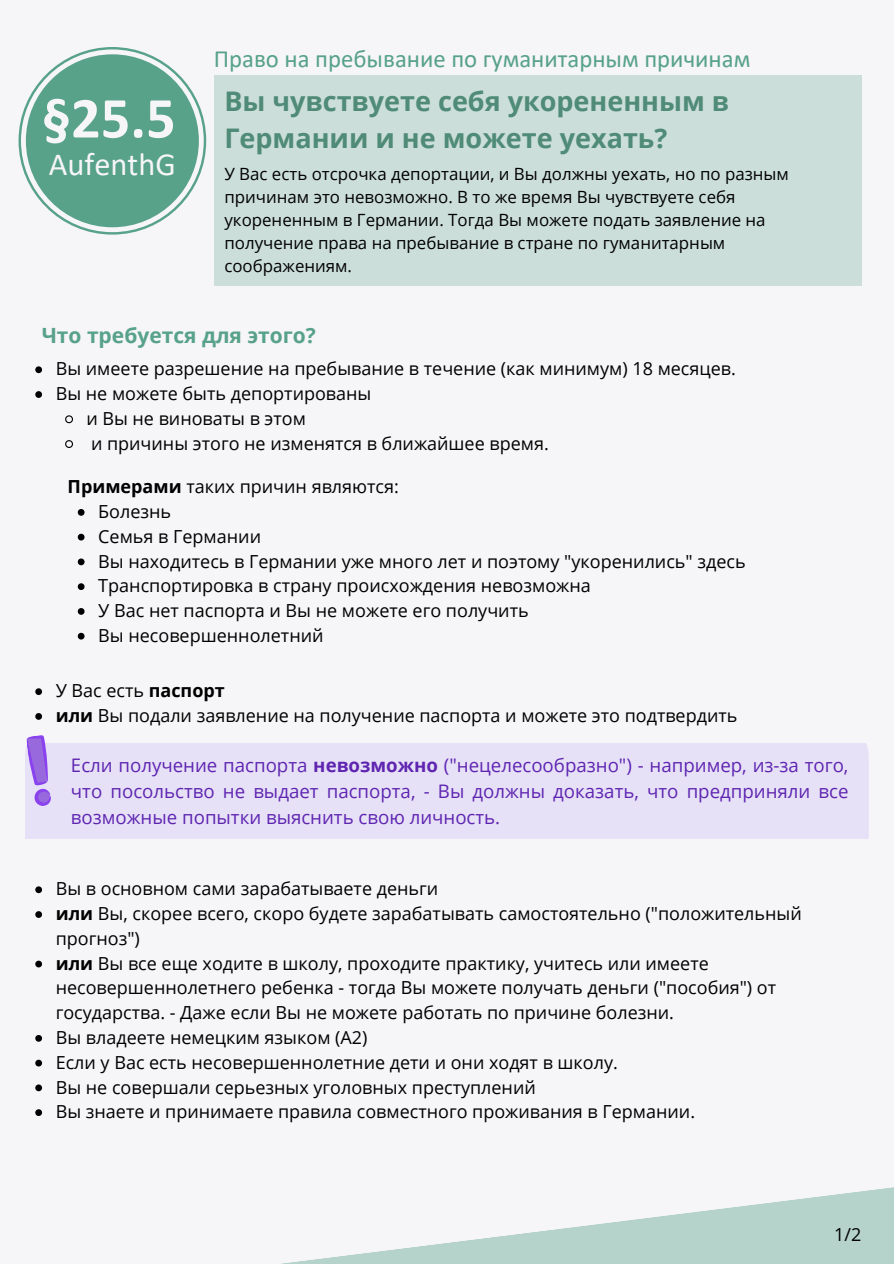
<style>
.page{position:relative;width:894px;height:1264px;background:#fff}
.page>*{position:absolute;margin:0;border:0;box-sizing:border-box;transform-origin:0 0}
.t1{font:700 58.5px "Calibri";color:#f6f5f7}
.t2{font:32.25px "Calibri";color:#f6f5f7}
.t3{font:700 27px/37.2px "Open Sans";color:#4f8b77}
.t4{font:24.75px "Calibri";color:#57a289}
.t5{font:700 21px "Open Sans";color:#57a289}
.t6{font:18.6px/25.8px "Open Sans";color:#5f25b1;text-align:justify}
.t7{font:18px/24.8px "Open Sans";color:#000}
.t8{font:16.8px/23px "Open Sans";color:#000}
.s1{font-weight:700}
</style>
<div class="page">
<div style="left:0;top:0;width:893px;height:1263px;background:#f6f5f7"></div>
<svg style="left:35px;top:366px;width:7px;height:7px"></svg>
<svg style="left:35px;top:391px;width:7px;height:7px"></svg>
<svg style="left:65px;top:415px;width:8px;height:9px"></svg>
<svg style="left:65px;top:440px;width:8px;height:8px"></svg>
<svg style="left:35px;top:688px;width:7px;height:7px"></svg>
<svg style="left:35px;top:713px;width:7px;height:6px"></svg>
<svg style="left:35px;top:886px;width:7px;height:7px"></svg>
<svg style="left:35px;top:911px;width:7px;height:6px"></svg>
<svg style="left:35px;top:960px;width:7px;height:7px"></svg>
<svg style="left:35px;top:1035px;width:7px;height:6px"></svg>
<svg style="left:35px;top:1059px;width:7px;height:7px"></svg>
<svg style="left:35px;top:1084px;width:7px;height:7px"></svg>
<svg style="left:35px;top:1109px;width:7px;height:6px"></svg>
<div style="left:214px;top:76px;width:647px;height:210px;background:#cbded9"></div>
<svg style="left:19px;top:47px;width:187px;height:187px"></svg>
<div style="left:26px;top:54px;width:173px;height:173px;background:#57a289;border-radius:50%"></div>
<svg style="left:289px;top:1187px;width:604px;height:76px"></svg>
<svg style="left:78px;top:509px;width:6px;height:6px"></svg>
<svg style="left:78px;top:533px;width:6px;height:7px"></svg>
<svg style="left:78px;top:558px;width:6px;height:7px"></svg>
<svg style="left:78px;top:583px;width:6px;height:7px"></svg>
<svg style="left:78px;top:608px;width:6px;height:6px"></svg>
<svg style="left:78px;top:632px;width:6px;height:7px"></svg>
<svg style="left:26px;top:735px;width:26px;height:72px"></svg>
<p class="t1" style="left:42px;top:94px;width:135px">§25.5</p>
<p class="t2" style="left:49px;top:151px;width:128px">AufenthG</p>
<p class="t4" style="left:214px;top:48px;width:538px">Право на пребывание по гуманитарным причинам</p>
<p class="t3" style="left:224px;top:82px;width:506px">Вы чувствуете себя укорененным в<br>Германии и не можете уехать?</p>
<p class="t8" style="left:224px;top:162px;width:566px">У Вас есть отсрочка депортации, и Вы должны уехать, но по разным причинам это невозможно. В то же время Вы чувствуете себя укорененным в Германии. Тогда Вы можете подать заявление на получение права на пребывание в стране по гуманитарным соображениям.</p>
<p class="t5" style="left:42px;top:321px;width:276px">Что требуется для этого?</p>
<p class="t7" style="left:56px;top:356px;width:681px">Вы имеете разрешение на пребывание в течение (как минимум) 18 месяцев.</p>
<h1 class="t7" style="left:56px;top:381px;width:317px">Вы не можете быть депортированы</h1>
<h2 class="t7" style="left:86px;top:405px;width:221px">и Bы не виноваты в этом</h2>
<h4 class="t7" style="left:91px;top:430px;width:459px">и причины этого не изменятся в ближайшее время.</h4>
<p class="t7" style="left:68px;top:474px;width:333px"><span class="s1">Примерами</span> таких причин являются:</p>
<p class="t7" style="left:98px;top:498px;width:74px">Болезнь</p>
<p class="t7" style="left:98px;top:523px;width:164px">Семья в Германии</p>
<p class="t7" style="left:98px;top:548px;width:648px">Вы находитесь в Германии уже много лет и поэтому "укоренились" здесь</p>
<p class="t7" style="left:98px;top:573px;width:494px">Транспортировка в страну происхождения невозможна</p>
<p class="t7" style="left:98px;top:597px;width:432px">У Вас нет паспорта и Вы не можете его получить</p>
<p class="t7" style="left:98px;top:622px;width:227px">Вы несовершеннолетний</p>
<h3 class="t7" style="left:56px;top:678px;width:170px">У Вас есть <span class="s1">паспорт</span></h3>
<p class="t7" style="left:56px;top:702px;width:683px"><span class="s1">или</span> Вы подали заявление на получение паспорта и можете это подтвердить</p>
<p class="t6" style="left:71px;top:752px;width:778px">Если получение паспорта <span class="s1">невозможно</span> ("нецелесообразно") - например, из-за того, что посольство не выдает паспорта, - Bы должны доказать, что предприняли все возможные попытки выяснить свою личность.</p>
<h5 class="t7" style="left:56px;top:876px;width:384px">Вы в основном сами зарабатываете деньги</h5>
<p class="t7" style="left:56px;top:900px;width:747px"><span class="s1">или</span> Bы, скорее всего, скоро будете зарабатывать самостоятельно ("положительный прогноз")</p>
<p class="t7" style="left:56px;top:950px;width:721px"><span class="s1">или</span> Bы все еще ходите в школу, проходите практику, учитесь или имеете несовершеннолетнего ребенка - тогда Bы можете получать деньги ("пособия") от государства. - Даже если Bы не можете работать по причине болезни.</p>
<p class="t7" style="left:56px;top:1024px;width:313px">Вы владеете немецким языком (A2)</p>
<p class="t7" style="left:56px;top:1049px;width:563px">Если у Вас есть несовершеннолетние дети и они ходят в школу.</p>
<p class="t7" style="left:56px;top:1074px;width:481px">Вы не совершали серьезных уголовных преступлений</p>
<p class="t7" style="left:56px;top:1098px;width:640px">Вы знаете и принимаете правила совместного проживания в Германии.</p>
<p class="t7" style="left:834px;top:1221px;width:29px">1/2</p>
</div>
